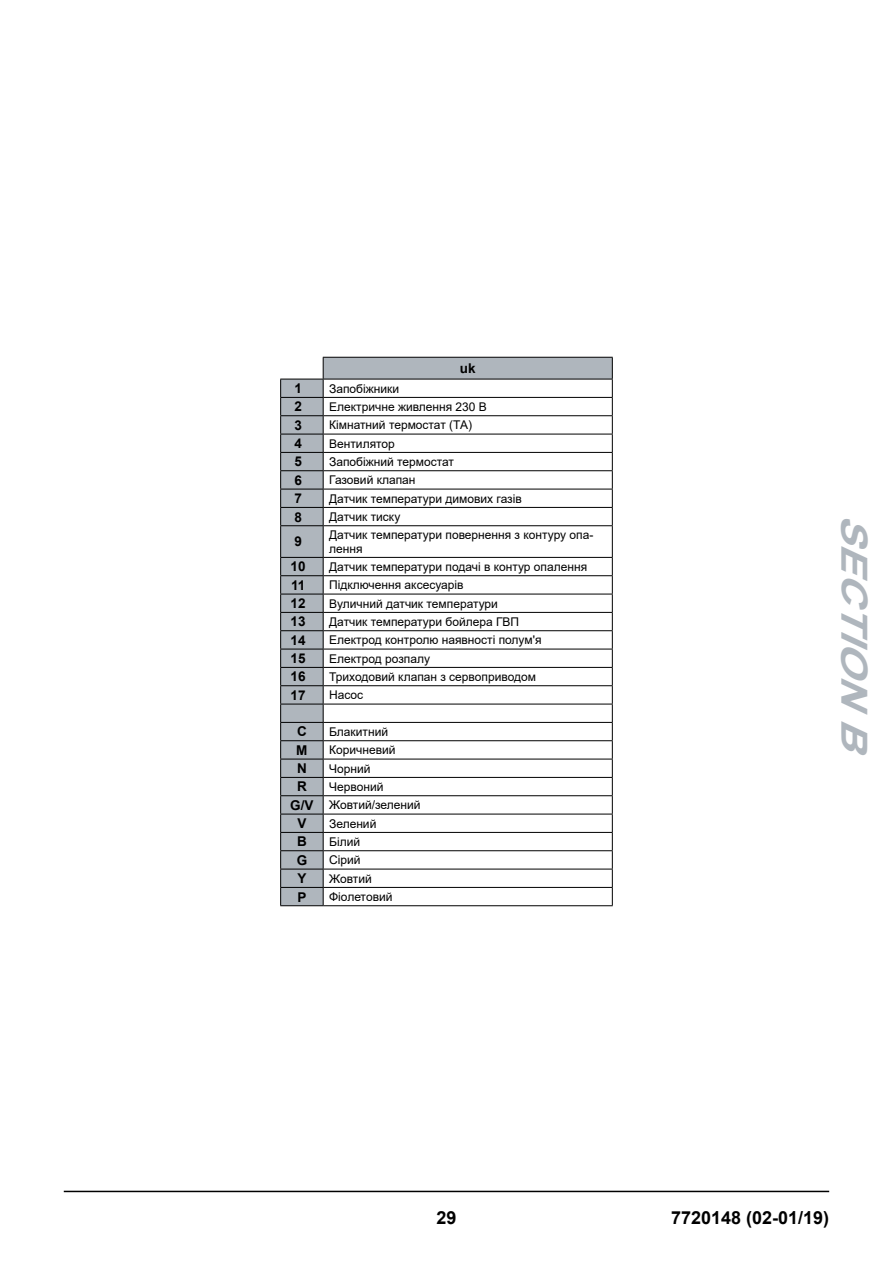
<style>
.page{position:relative;width:893px;height:1263px;background:#fff}
.page>*{position:absolute;margin:0;border:0;box-sizing:border-box;transform-origin:0 0}
.t1{font:italic 700 36px "Arial";color:#afb6bd;scale:1.2 1}
.t2{font:700 18px "Arial";color:#000}
.t3{font:700 13.5px "Arial";color:#000}
.t4{font:12px/14.4px "Arial";color:#000}
.s1{font-weight:700;font-size:13.5px}
</style>
<div class="page">
<hr style="left:64px;top:1191px;width:765px;height:1px;background:#000">
<svg style="left:281px;top:357px;width:331px;height:548px"></svg>
<hr style="left:323px;top:357px;width:290px;height:1px;background:#000">
<hr style="left:323px;top:379px;width:290px;height:1px;background:#000">
<hr style="left:323px;top:397px;width:290px;height:1px;background:#000">
<hr style="left:323px;top:415px;width:290px;height:1px;background:#000">
<hr style="left:323px;top:434px;width:290px;height:1px;background:#000">
<hr style="left:323px;top:452px;width:290px;height:1px;background:#000">
<hr style="left:323px;top:470px;width:290px;height:1px;background:#000">
<hr style="left:323px;top:489px;width:290px;height:1px;background:#000">
<hr style="left:323px;top:507px;width:290px;height:1px;background:#000">
<svg style="left:612px;top:358px;width:1px;height:167px"></svg>
<hr style="left:323px;top:525px;width:290px;height:1px;background:#000">
<hr style="left:612px;top:526px;width:1px;height:31px;background:#000">
<hr style="left:323px;top:557px;width:290px;height:1px;background:#000">
<hr style="left:323px;top:575px;width:290px;height:1px;background:#000">
<hr style="left:323px;top:594px;width:290px;height:1px;background:#000">
<hr style="left:323px;top:612px;width:290px;height:1px;background:#000">
<hr style="left:323px;top:630px;width:290px;height:1px;background:#000">
<hr style="left:323px;top:649px;width:290px;height:1px;background:#000">
<hr style="left:323px;top:667px;width:290px;height:1px;background:#000">
<hr style="left:323px;top:685px;width:290px;height:1px;background:#000">
<hr style="left:323px;top:704px;width:290px;height:1px;background:#000">
<hr style="left:323px;top:722px;width:290px;height:1px;background:#000">
<hr style="left:323px;top:740px;width:290px;height:1px;background:#000">
<hr style="left:323px;top:759px;width:290px;height:1px;background:#000">
<hr style="left:323px;top:777px;width:290px;height:1px;background:#000">
<hr style="left:323px;top:795px;width:290px;height:1px;background:#000">
<hr style="left:323px;top:814px;width:290px;height:1px;background:#000">
<hr style="left:323px;top:832px;width:290px;height:1px;background:#000">
<hr style="left:323px;top:850px;width:290px;height:1px;background:#000">
<hr style="left:323px;top:869px;width:290px;height:1px;background:#000">
<hr style="left:323px;top:887px;width:290px;height:1px;background:#000">
<svg style="left:612px;top:558px;width:1px;height:347px"></svg>
<hr style="left:323px;top:905px;width:290px;height:1px;background:#000">
<hr style="left:280px;top:379px;width:43px;height:1px;background:#000">
<hr style="left:280px;top:397px;width:43px;height:1px;background:#000">
<hr style="left:280px;top:415px;width:43px;height:1px;background:#000">
<hr style="left:280px;top:434px;width:43px;height:1px;background:#000">
<hr style="left:280px;top:452px;width:43px;height:1px;background:#000">
<hr style="left:280px;top:470px;width:43px;height:1px;background:#000">
<hr style="left:280px;top:489px;width:43px;height:1px;background:#000">
<hr style="left:280px;top:507px;width:43px;height:1px;background:#000">
<svg style="left:280px;top:379px;width:1px;height:146px"></svg>
<svg style="left:323px;top:358px;width:1px;height:167px"></svg>
<hr style="left:280px;top:525px;width:43px;height:1px;background:#000">
<hr style="left:280px;top:526px;width:1px;height:31px;background:#000">
<hr style="left:323px;top:526px;width:1px;height:31px;background:#000">
<hr style="left:280px;top:557px;width:43px;height:1px;background:#000">
<hr style="left:280px;top:575px;width:43px;height:1px;background:#000">
<hr style="left:280px;top:594px;width:43px;height:1px;background:#000">
<hr style="left:280px;top:612px;width:43px;height:1px;background:#000">
<hr style="left:280px;top:630px;width:43px;height:1px;background:#000">
<hr style="left:280px;top:649px;width:43px;height:1px;background:#000">
<hr style="left:280px;top:667px;width:43px;height:1px;background:#000">
<hr style="left:280px;top:685px;width:43px;height:1px;background:#000">
<hr style="left:280px;top:704px;width:43px;height:1px;background:#000">
<hr style="left:280px;top:722px;width:43px;height:1px;background:#000">
<hr style="left:280px;top:740px;width:43px;height:1px;background:#000">
<hr style="left:280px;top:759px;width:43px;height:1px;background:#000">
<hr style="left:280px;top:777px;width:43px;height:1px;background:#000">
<hr style="left:280px;top:795px;width:43px;height:1px;background:#000">
<hr style="left:280px;top:814px;width:43px;height:1px;background:#000">
<hr style="left:280px;top:832px;width:43px;height:1px;background:#000">
<hr style="left:280px;top:850px;width:43px;height:1px;background:#000">
<hr style="left:280px;top:869px;width:43px;height:1px;background:#000">
<hr style="left:280px;top:887px;width:43px;height:1px;background:#000">
<svg style="left:280px;top:558px;width:1px;height:347px"></svg>
<svg style="left:323px;top:558px;width:1px;height:347px"></svg>
<hr style="left:280px;top:905px;width:43px;height:1px;background:#000">
<p class="t3" style="left:460px;top:359px;width:17px">uk</p>
<p class="t3" style="left:294px;top:379px;width:9px">1</p>
<p class="t4" style="left:329px;top:381px;width:71px">Запобіжники</p>
<p class="t3" style="left:294px;top:397px;width:9px">2</p>
<p class="t4" style="left:329px;top:399px;width:159px">Електричне живлення 230 В</p>
<p class="t3" style="left:294px;top:416px;width:9px">3</p>
<p class="t4" style="left:329px;top:418px;width:144px">Кімнатний термостат (ТА)</p>
<p class="t3" style="left:294px;top:434px;width:9px">4</p>
<p class="t4" style="left:329px;top:436px;width:67px">Вентилятор</p>
<p class="t3" style="left:294px;top:452px;width:9px">5</p>
<p class="t4" style="left:329px;top:454px;width:126px">Запобіжний термостат</p>
<p class="t3" style="left:294px;top:471px;width:9px">6</p>
<p class="t4" style="left:329px;top:473px;width:88px">Газовий клапан</p>
<p class="t3" style="left:294px;top:489px;width:9px">7</p>
<p class="t4" style="left:329px;top:491px;width:194px">Датчик температури димових газів</p>
<p class="t3" style="left:294px;top:507px;width:9px">8</p>
<p class="t4" style="left:329px;top:509px;width:73px">Датчик тиску</p>
<p class="t3" style="left:294px;top:532px;width:9px">9</p>
<p class="t4" style="left:329px;top:527px;width:266px">Датчик температури повернення з контуру опа&shy;лення</p>
<p class="t3" style="left:291px;top:557px;width:17px">10</p>
<p class="t4" style="left:329px;top:559px;width:260px">Датчик температури подачі в контур опалення</p>
<p class="t3" style="left:291px;top:575px;width:16px">11</p>
<p class="t4" style="left:329px;top:578px;width:136px">Підключення аксесуарів</p>
<p class="t3" style="left:291px;top:594px;width:17px">12</p>
<p class="t4" style="left:329px;top:596px;width:170px">Вуличний датчик температури</p>
<p class="t3" style="left:291px;top:612px;width:17px">13</p>
<p class="t4" style="left:329px;top:614px;width:192px">Датчик температури бойлера ГВП</p>
<p class="t3" style="left:291px;top:630px;width:17px">14</p>
<p class="t4" style="left:329px;top:633px;width:214px">Електрод контролю наявності полум'я</p>
<p class="t3" style="left:291px;top:649px;width:17px">15</p>
<p class="t4" style="left:329px;top:651px;width:102px">Електрод розпалу</p>
<p class="t3" style="left:291px;top:667px;width:17px">16</p>
<p class="t4" style="left:329px;top:669px;width:208px">Триходовий клапан з сервоприводом</p>
<p class="t3" style="left:291px;top:685px;width:17px">17</p>
<p class="t4" style="left:329px;top:688px;width:36px">Насос</p>
<p class="t3" style="left:297px;top:722px;width:11px">C</p>
<p class="t4" style="left:329px;top:724px;width:60px">Блакитний</p>
<p class="t3" style="left:296px;top:740px;width:13px">M</p>
<p class="t4" style="left:329px;top:743px;width:68px">Коричневий</p>
<p class="t3" style="left:297px;top:759px;width:11px">N</p>
<p class="t4" style="left:329px;top:761px;width:43px">Чорний</p>
<p class="t3" style="left:297px;top:777px;width:11px">R</p>
<p class="t4" style="left:290px;top:777px;width:132px;line-height:18.3px;text-align:center">Червоний<br><span class="s1">G/V</span> Жовтий/зелений</p>
<p class="t3" style="left:297px;top:814px;width:11px">V</p>
<p class="t4" style="left:329px;top:816px;width:49px">Зелений</p>
<p class="t3" style="left:297px;top:832px;width:11px">B</p>
<p class="t4" style="left:329px;top:834px;width:32px">Білий</p>
<p class="t3" style="left:297px;top:850px;width:12px">G</p>
<p class="t4" style="left:329px;top:853px;width:33px">Сірий</p>
<p class="t3" style="left:298px;top:869px;width:11px">Y</p>
<p class="t4" style="left:329px;top:871px;width:44px">Жовтий</p>
<p class="t3" style="left:298px;top:887px;width:11px">P</p>
<p class="t4" style="left:329px;top:889px;width:65px">Фіолетовий</p>
<h1 class="t1" style="left:880px;top:514px;width:218px;rotate:90deg">SECTIONB</h1>
<h2 class="t2" style="left:436px;top:1205px;width:22px">29</h2>
<h2 class="t2" style="left:671px;top:1205px;width:160px">7720148 (02-01/19)</h2>
</div>
